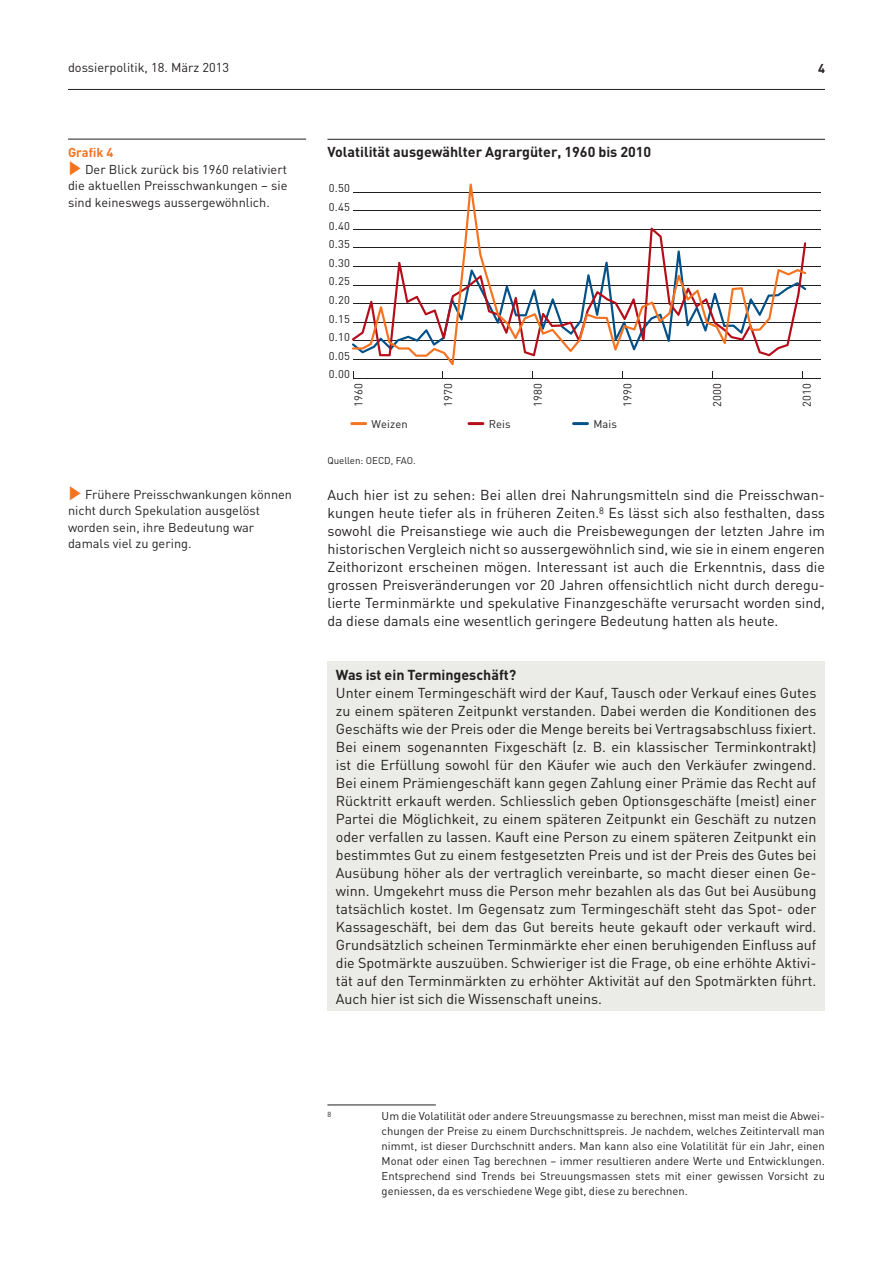
<style>
.page{position:relative;width:893px;height:1263px;background:#fff}
.page>*{position:absolute;margin:0;border:0;box-sizing:border-box;transform-origin:0 0}
.t1{font:14.25px/18px "DIN";color:#231f20;text-align:justify}
.t2{font:700 14.25px "DIN";color:#231f20}
.t3{font:12.75px/16.5px "DIN";color:#231f20;text-align:justify}
.t4{font:700 12.75px "DIN";color:#f47321}
.t5{font:700 12.75px "DIN";color:#231f20}
.t6{font:11.25px/15px "DIN";color:#231f20;text-align:justify}
.t7{font:11.1px "DIN";letter-spacing:.015em;color:#231f20}
.t8{font:9.75px "DIN";color:#231f20}
.t9{font:7.35px "DIN";color:#231f20}
.s1{color:#f47321}
</style>
<div class="page">
<hr style="left:68px;top:89px;width:757px;height:1px;background:#231f20">
<hr style="left:327px;top:139px;width:498px;height:1px;background:#231f20">
<hr style="left:353px;top:378px;width:468px;height:1px;background:#231f20">
<hr style="left:353px;top:359px;width:468px;height:1px;background:#231f20">
<hr style="left:353px;top:341px;width:468px;height:1px;background:#231f20">
<hr style="left:353px;top:322px;width:468px;height:1px;background:#231f20">
<hr style="left:353px;top:304px;width:468px;height:1px;background:#231f20">
<hr style="left:353px;top:285px;width:468px;height:1px;background:#231f20">
<hr style="left:353px;top:266px;width:468px;height:1px;background:#231f20">
<hr style="left:353px;top:248px;width:468px;height:1px;background:#231f20">
<hr style="left:353px;top:229px;width:468px;height:1px;background:#231f20">
<hr style="left:353px;top:211px;width:468px;height:1px;background:#231f20">
<hr style="left:353px;top:192px;width:468px;height:1px;background:#231f20">
<hr style="left:350px;top:422px;width:17px;height:3px;background:#f47321">
<hr style="left:468px;top:422px;width:16px;height:3px;background:#b50e1a">
<hr style="left:572px;top:422px;width:17px;height:3px;background:#005187">
<svg style="left:352px;top:183px;width:454px;height:182px"></svg>
<div style="left:327px;top:661px;width:498px;height:350px;background:#ebebe8"></div>
<hr style="left:327px;top:1105px;width:109px;height:1px;background:#231f20">
<hr style="left:68px;top:139px;width:238px;height:1px;background:#231f20">
<p class="t3" style="left:68px;top:59px;width:163px">dossierpolitik, 18. März 2013</p>
<p class="t5" style="left:818px;top:60px;width:8px">4</p>
<p class="t4" style="left:68px;top:144px;width:47px">Grafik 4</p>
<p class="t3" style="left:68px;top:161px;width:221px"><span class="s1">✓</span> Der Blick zurück bis 1960 relativiert die aktuellen Preisschwankungen – sie sind keineswegs aussergewöhnlich.</p>
<p class="t3" style="left:68px;top:486px;width:226px;text-align:left"><span class="s1">✓</span> Frühere Preisschwankungen können nicht durch Spekulation ausgelöst worden sein, ihre Bedeutung war damals viel zu gering.</p>
<p class="t2" style="left:327px;top:143px;width:325px">Volatilität ausgewählter Agrargüter, 1960 bis 2010</p>
<p class="t7" style="left:329px;top:181px;width:22px">0.50</p>
<p class="t7" style="left:329px;top:200px;width:22px">0.45</p>
<p class="t7" style="left:329px;top:219px;width:22px">0.40</p>
<p class="t7" style="left:329px;top:237px;width:22px">0.35</p>
<p class="t7" style="left:329px;top:256px;width:22px">0.30</p>
<p class="t7" style="left:329px;top:274px;width:22px">0.25</p>
<p class="t7" style="left:329px;top:293px;width:22px">0.20</p>
<p class="t7" style="left:329px;top:312px;width:22px">0.15</p>
<p class="t7" style="left:329px;top:330px;width:22px">0.10</p>
<p class="t7" style="left:329px;top:349px;width:22px">0.05</p>
<p class="t7" style="left:329px;top:367px;width:22px">0.00</p>
<p class="t7" style="left:352px;top:407px;width:25px;rotate:-90deg">1960</p>
<p class="t7" style="left:441px;top:407px;width:25px;rotate:-90deg">1970</p>
<p class="t7" style="left:531px;top:407px;width:25px;rotate:-90deg">1980</p>
<p class="t7" style="left:620px;top:407px;width:25px;rotate:-90deg">1990</p>
<p class="t7" style="left:710px;top:407px;width:25px;rotate:-90deg">2000</p>
<p class="t7" style="left:800px;top:407px;width:25px;rotate:-90deg">2010</p>
<p class="t7" style="left:372px;top:417px;width:38px">Weizen</p>
<p class="t7" style="left:489px;top:417px;width:24px">Reis</p>
<p class="t7" style="left:593px;top:417px;width:25px">Mais</p>
<p class="t8" style="left:327px;top:454px;width:90px">Quellen: OECD, FAO.</p>
<p class="t1" style="left:327px;top:485px;width:499px">Auch hier ist zu sehen: Bei allen drei Nahrungsmitteln sind die Preisschwan&shy;kungen heute tiefer als in früheren Zeiten.<sup>8</sup> Es lässt sich also festhalten, dass sowohl die Preisanstiege wie auch die Preisbewegungen der letzten Jahre im historischen Vergleich nicht so aussergewöhnlich sind, wie sie in einem engeren Zeithorizont erscheinen mögen. Interessant ist auch die Erkenntnis, dass die grossen Preisveränderungen vor 20 Jahren offensichtlich nicht durch deregu&shy;lierte Terminmärkte und spekulative Finanzgeschäfte verursacht worden sind, da diese damals eine wesentlich geringere Bedeutung hatten als heute.</p>
<p class="t2" style="left:336px;top:665px;width:182px">Was ist ein Termingeschäft?</p>
<p class="t1" style="left:336px;top:683px;width:482px">Unter einem Termingeschäft wird der Kauf, Tausch oder Verkauf eines Gutes zu einem späteren Zeitpunkt verstanden. Dabei werden die Konditionen des Geschäfts wie der Preis oder die Menge bereits bei Vertragsabschluss fixiert.<br>Bei einem sogenannten Fixgeschäft (z. B. ein klassischer Terminkontrakt) ist die Erfüllung sowohl für den Käufer wie auch den Verkäufer zwingend.<br>Bei einem Prämiengeschäft kann gegen Zahlung einer Prämie das Recht auf Rücktritt erkauft werden. Schliesslich geben Optionsgeschäfte (meist) einer Partei die Möglichkeit, zu einem späteren Zeitpunkt ein Geschäft zu nutzen oder verfallen zu lassen. Kauft eine Person zu einem späteren Zeitpunkt ein bestimmtes Gut zu einem festgesetzten Preis und ist der Preis des Gutes bei Ausübung höher als der vertraglich vereinbarte, so macht dieser einen Ge&shy;winn. Umgekehrt muss die Person mehr bezahlen als das Gut bei Ausübung tatsächlich kostet. Im Gegensatz zum Termingeschäft steht das Spot- oder Kassageschäft, bei dem das Gut bereits heute gekauft oder verkauft wird.<br>Grundsätzlich scheinen Terminmärkte eher einen beruhigenden Einfluss auf die Spotmärkte auszuüben. Schwieriger ist die Frage, ob eine erhöhte Aktivi&shy;tät auf den Terminmärkten zu erhöhter Aktivität auf den Spotmärkten führt.<br>Auch hier ist sich die Wissenschaft uneins.</p>
<p class="t9" style="left:327px;top:1110px;width:5px">8</p>
<p class="t6" style="left:382px;top:1108px;width:445px">Um die Volatilität oder andere Streuungsmasse zu berechnen, misst man meist die Abwei&shy;chungen der Preise zu einem Durchschnittspreis. Je nachdem, welches Zeitintervall man nimmt, ist dieser Durchschnitt anders. Man kann also eine Volatilität für ein Jahr, einen Monat oder einen Tag berechnen – immer resultieren andere Werte und Entwicklungen.<br>Entsprechend sind Trends bei Streuungsmassen stets mit einer gewissen Vorsicht zu geniessen, da es verschiedene Wege gibt, diese zu berechnen.</p>
</div>
